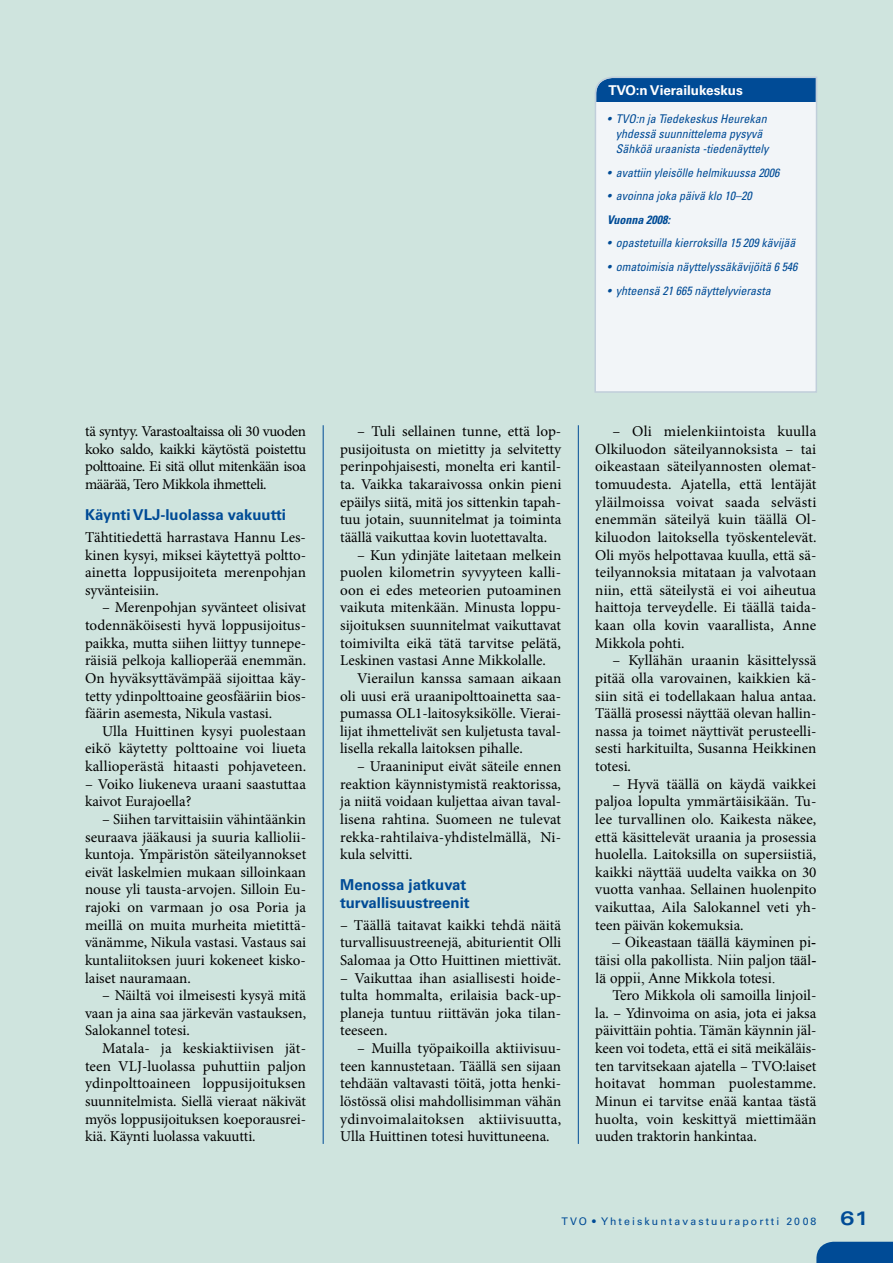
<style>
.page{position:relative;width:893px;height:1263px;background:#cfe4de}
.page>*{position:absolute;margin:0;border:0;box-sizing:border-box;transform-origin:0 0}
.t1{font:15px/17.7px "Minion Pro";color:#000;text-align:justify}
.t2{font:15px/17.7px "Times New Roman";color:#000;text-align:justify}
.t3{font:700 15px/17.7px "Univers LT Std";color:#004b96}
.t4{font:700 13.5px "Univers LT Std";color:#fff}
.t5{font:italic condensed 12px/15px "Univers LT Std";color:#004b96}
.t6{font:italic 700 condensed 12px "Univers LT Std";color:#004b96}
.t7{font:10.5px "Univers LT Std";letter-spacing:.2em;color:#004b96}
.s1{font-weight:700;font-stretch:expanded;font-size:19.5px}
</style>
<div class="page">
<hr style="left:323px;top:425px;width:1px;height:719px;background:#004b96">
<hr style="left:578px;top:425px;width:1px;height:719px;background:#004b96">
<svg style="left:594px;top:76px;width:223px;height:317px;background:#dfe7f0"></svg>
<div style="left:816px;top:1242px;width:77px;height:21px;background:#004b96"></div>
<p class="t4" style="left:608px;top:82px;width:136px">TVO:n Vierailukeskus</p>
<p class="t5" style="left:616px;top:112px;width:154px;text-indent:-9px">• TVO:n ja Tiedekeskus Heurekan yhdessä suunnittelema pysyvä<br>Sähköä uraanista -tiedenäyttely</p>
<p class="t5" style="left:607px;top:165px;width:174px">• avattiin yleisölle helmikuussa 2006</p>
<p class="t5" style="left:607px;top:189px;width:146px">• avoinna joka päivä klo 10–20</p>
<p class="t6" style="left:607px;top:212px;width:65px">Vuonna 2008:</p>
<p class="t5" style="left:607px;top:236px;width:190px">• opastetuilla kierroksilla 15 209 kävijää</p>
<p class="t5" style="left:607px;top:259px;width:192px">• omatoimisia näyttelyssäkävijöitä 6 546</p>
<p class="t5" style="left:607px;top:283px;width:165px">• yhteensä 21 665 näyttelyvierasta</p>
<p class="t1" style="left:85px;top:423px;width:223px">tä syntyy. Varastoaltaissa oli 30 vuoden koko saldo, kaikki käytöstä poistettu polttoaine. Ei sitä ollut mitenkään isoa määrää, Tero Mikkola ihmetteli.</p>
<p class="t3" style="left:85px;top:506px;width:203px">Käynti VLJ-luolassa vakuutti</p>
<p class="t1" style="left:85px;top:528px;width:223px">Tähtitiedettä harrastava Hannu Les&shy;kinen kysyi, miksei käytettyä poltto&shy;ainetta loppusijoiteta merenpohjan syvänteisiin.</p>
<p class="t1" style="left:85px;top:599px;width:223px;text-indent:17px">– Merenpohjan syvänteet olisivat todennäköisesti hyvä loppusijoitus&shy;paikka, mutta siihen liittyy tunnepe&shy;räisiä pelkoja kallioperää enemmän.<br>On hyväksyttävämpää sijoittaa käy&shy;tetty ydinpolttoaine geosfääriin bios&shy;fäärin asemesta, Nikula vastasi.</p>
<p class="t1" style="left:85px;top:722px;width:223px;text-indent:17px">Ulla Huittinen kysyi puolestaan eikö käytetty polttoaine voi liueta kallioperästä hitaasti pohjaveteen.</p>
<p class="t1" style="left:85px;top:775px;width:222px">– Voiko liukeneva uraani saastuttaa kaivot Eurajoella?</p>
<p class="t1" style="left:85px;top:810px;width:223px;text-indent:17px">– Siihen tarvittaisiin vähintäänkin seuraava jääkausi ja suuria kalliolii&shy;kuntoja. Ympäristön säteilyannokset eivät laskelmien mukaan silloinkaan nouse yli tausta-arvojen. Silloin Eu&shy;rajoki on varmaan jo osa Poria ja meillä on muita murheita mietittä&shy;vänämme, Nikula vastasi. Vastaus sai kuntaliitoksen juuri kokeneet kisko&shy;laiset nauramaan.</p>
<p class="t1" style="left:85px;top:987px;width:223px;text-indent:17px">– Näiltä voi ilmeisesti kysyä mitä vaan ja aina saa järkevän vastauksen, Salokannel totesi.</p>
<p class="t1" style="left:85px;top:1039px;width:223px;text-indent:17px">Matala- ja keskiaktiivisen jät&shy;teen VLJ-luolassa puhuttiin paljon ydinpolttoaineen loppusijoituksen suunnitelmista. Siellä vieraat näkivät myös loppusijoituksen koeporausrei&shy;kiä. Käynti luolassa vakuutti.</p>
<p class="t1" style="left:340px;top:423px;width:223px;text-indent:17px">– Tuli sellainen tunne, että lop&shy;pusijoitusta on mietitty ja selvitetty perinpohjaisesti, monelta eri kantil&shy;ta. Vaikka takaraivossa onkin pieni epäilys siitä, mitä jos sittenkin tapah&shy;tuu jotain, suunnitelmat ja toiminta täällä vaikuttaa kovin luotettavalta.</p>
<p class="t1" style="left:340px;top:546px;width:223px;text-indent:17px">– Kun ydinjäte laitetaan melkein puolen kilometrin syvyyteen kalli&shy;oon ei edes meteorien putoaminen vaikuta mitenkään. Minusta loppu&shy;sijoituksen suunnitelmat vaikuttavat toimivilta eikä tätä tarvitse pelätä, Leskinen vastasi Anne Mikkolalle.</p>
<p class="t1" style="left:340px;top:669px;width:223px;text-indent:17px">Vierailun kanssa samaan aikaan oli uusi erä uraanipolttoainetta saa&shy;pumassa OL1-laitosyksikölle. Vierai&shy;lijat ihmettelivät sen kuljetusta taval&shy;lisella rekalla laitoksen pihalle.</p>
<p class="t1" style="left:340px;top:757px;width:223px;text-indent:17px">– Uraaniniput eivät säteile ennen reaktion käynnistymistä reaktorissa, ja niitä voidaan kuljettaa aivan taval&shy;lisena rahtina. Suomeen ne tulevat rekka-rahtilaiva-yhdistelmällä, Ni&shy;kula selvitti.</p>
<p class="t3" style="left:340px;top:876px;width:131px">Menossa jatkuvat turvallisuustreenit</p>
<p class="t1" style="left:340px;top:916px;width:223px">– Täällä taitavat kaikki tehdä näitä turvallisuustreenejä, abiturientit Olli Salomaa ja Otto Huittinen miettivät.</p>
<p class="t1" style="left:340px;top:969px;width:223px">– Vaikuttaa ihan asiallisesti hoide&shy;tulta hommalta, erilaisia back-up&shy;planeja tuntuu riittävän joka tilan&shy;teeseen.</p>
<p class="t1" style="left:340px;top:1039px;width:223px;text-indent:17px">– Muilla työpaikoilla aktiivisuu&shy;teen kannustetaan. Täällä sen sijaan tehdään valtavasti töitä, jotta henki&shy;löstössä olisi mahdollisimman vähän ydinvoimalaitoksen aktiivisuutta, Ulla Huittinen totesi huvittuneena.</p>
<p class="t1" style="left:595px;top:423px;width:223px;text-indent:17px">– Oli mielenkiintoista kuulla Olkiluodon säteilyannoksista – tai oikeastaan säteilyannosten olemat&shy;tomuudesta. Ajatella, että lentäjät yläilmoissa voivat saada selvästi enemmän säteilyä kuin täällä Ol&shy;kiluodon laitoksella työskentelevät.<br>Oli myös helpottavaa kuulla, että sä&shy;teilyannoksia mitataan ja valvotaan niin, että säteilystä ei voi aiheutua haittoja terveydelle. Ei täällä taida&shy;kaan olla kovin vaarallista, Anne Mikkola pohti.</p>
<p class="t1" style="left:595px;top:652px;width:223px;text-indent:17px">– Kyllähän uraanin käsittelyssä pitää olla varovainen, kaikkien kä&shy;siin sitä ei todellakaan halua antaa.<br>Täällä prosessi näyttää olevan hallin&shy;nassa ja toimet näyttivät perusteelli&shy;sesti harkituilta, Susanna Heikkinen totesi.</p>
<p class="t1" style="left:595px;top:775px;width:223px;text-indent:17px">– Hyvä täällä on käydä vaikkei paljoa lopulta ymmärtäisikään. Tu&shy;lee turvallinen olo. Kaikesta näkee, että käsittelevät uraania ja prosessia huolella. Laitoksilla on supersiistiä, kaikki näyttää uudelta vaikka on 30 vuotta vanhaa. Sellainen huolenpito vaikuttaa, Aila Salokannel veti yh&shy;teen päivän kokemuksia.</p>
<p class="t2" style="left:595px;top:933px;width:223px;text-indent:17px">– Oikeastaan täällä käyminen pi&shy;täisi olla pakollista. Niin paljon tääl&shy;lä oppii, Anne Mikkola totesi.</p>
<p class="t1" style="left:595px;top:987px;width:223px;text-indent:17px">Tero Mikkola oli samoilla linjoil&shy;la. – Ydinvoima on asia, jota ei jaksa päivittäin pohtia. Tämän käynnin jäl&shy;keen voi todeta, että ei sitä meikäläis&shy;ten tarvitsekaan ajatella – TVO:laiset hoitavat homman puolestamme.<br>Minun ei tarvitse enää kantaa tästä huolta, voin keskittyä miettimään uuden traktorin hankintaa.</p>
<p class="t7" style="left:561px;top:1215px;width:309px">TVO • Yhteiskuntavastuuraportti 2008 <span class="s1">61</span></p>
</div>
